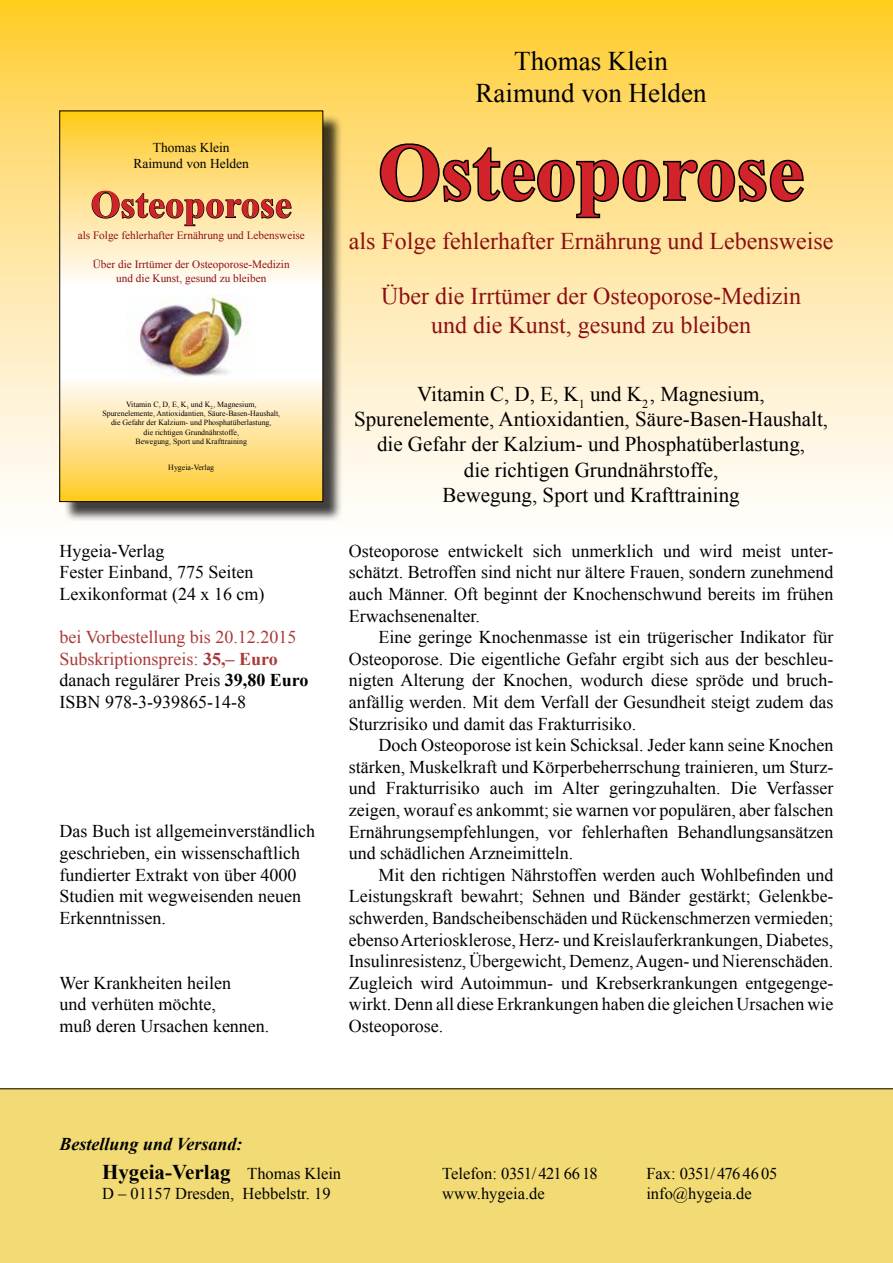
<style>
.page{position:relative;width:893px;height:1263px;background:#fff}
.page>*{position:absolute;margin:0;border:0;box-sizing:border-box;transform-origin:0 0}
.t1{font:700 81px "Times New Roman";color:#d2232a}
.t2{font:700 38.25px "Times New Roman";color:#d2232a}
.t3{font:27px/32.4px "Times New Roman";color:#000;text-align:center}
.t4{font:24px/28.8px "Times New Roman";color:#8b0f12;text-align:center}
.t5{font:21px/25.2px "Times New Roman";color:#000;text-align:center}
.t6{font:700 21px "Times New Roman";color:#000}
.t7{font:18px/21.6px "Times New Roman";color:#000;text-align:justify}
.t8{font:18px/21.6px "Times New Roman";color:#ab3837}
.t9{font:italic 700 18px "Times New Roman";color:#000}
.t10{font:16.5px "Times New Roman";color:#000}
.t11{font:13.5px/16.2px "Times New Roman";color:#000;text-align:center}
.t12{font:11.25px/13.5px "Times New Roman";color:#8b0f12;text-align:center}
.t13{font:7.8px/9.4px "Times New Roman";color:#000;text-align:center}
.s1{font-weight:700}
.s2{color:#000}
.s3{font-weight:700;color:#000}
.s4{font-weight:400;font-size:16.5px}
</style>
<div class="page">
<div style="left:0;top:1089px;width:893px;height:174px;background:#f2db74"></div>
<svg style="left:0;top:0;width:893px;height:503px;background:#fee394"></svg>
<div style="left:63px;top:114px;width:280px;height:408px;background:#000;opacity:.75"></div>
<div style="left:60px;top:286px;width:263px;height:91px;background:#fff"></div>
<svg style="left:62px;top:113px;width:259px;height:173px;background:#ffe28d"></svg>
<svg style="left:62px;top:377px;width:259px;height:123px;background:#fee392"></svg>
<svg style="left:91px;top:191px;width:201px;height:36px;background:#d4be84"></svg>
<img style="left:139px;top:296px;width:109px;height:81px">
<svg style="left:378px;top:143px;width:428px;height:77px;background:#cab16b"></svg>
<p class="t11" style="left:134px;top:139px;width:117px">Thomas Klein<br>Raimund von Helden</p>
<h2 class="t2" style="left:91px;top:178px;width:203px">Osteoporose</h2>
<p class="t12" style="left:78px;top:228px;width:229px">als Folge fehlerhafter Ernährung und Lebensweise</p>
<p class="t12" style="left:93px;top:258px;width:198px">Über die Irrtümer der Osteoporose-Medizin und die Kunst, gesund zu bleiben</p>
<p class="t13" style="left:102px;top:399px;width:179px">Vitamin C, D, E, K<sub>1</sub> und K<sub>2</sub> , Magnesium, Spurenelemente, Antioxidantien, Säure-Basen-Haushalt, die Gefahr der Kalzium- und Phosphatüberlastung,<br>die richtigen Grundnährstoffe,<br>Bewegung, Sport und Krafttraining</p>
<p class="t13" style="left:168px;top:462px;width:47px">Hygeia-Verlag</p>
<p class="t7" style="left:60px;top:540px;width:206px;text-align:left">Hygeia-Verlag<br>Fester Einband, 775 Seiten<br>Lexikonformat (24 x 16 cm)</p>
<p class="t8" style="left:60px;top:626px;width:251px">bei Vorbestellung bis 20.12.2015<br>Subskriptionspreis: <span class="s1">35,– Euro </span><span class="s2">danach regulärer Preis</span> <span class="s3">39,80 Euro<br></span><span class="s2">ISBN 978-3-939865-14-8</span></p>
<p class="t7" style="left:60px;top:820px;width:257px;text-align:left">Das Buch ist allgemeinverständlich geschrieben, ein wissenschaftlich fundierter Extrakt von über 4000<br>Studien mit wegweisenden neuen<br>Erkenntnissen.</p>
<p class="t7" style="left:60px;top:971px;width:211px;text-align:left">Wer Krankheiten heilen<br>und verhüten möchte,<br>muß deren Ursachen kennen.</p>
<h3 class="t3" style="left:476px;top:44px;width:232px">Thomas Klein<br>Raimund von Helden</h3>
<h1 class="t1" style="left:378px;top:116px;width:427px">Osteoporose</h1>
<h3 class="t4" style="left:349px;top:227px;width:486px">als Folge fehlerhafter Ernährung und Lebensweise</h3>
<h3 class="t4" style="left:381px;top:281px;width:421px">Über die Irrtümer der Osteoporose-Medizin und die Kunst, gesund zu bleiben</h3>
<p class="t5" style="left:354px;top:381px;width:476px">Vitamin C, D, E, K<sub>1</sub> und K<sub>2</sub> , Magnesium, Spurenelemente, Antioxidantien, Säure-Basen-Haushalt, die Gefahr der Kalzium- und Phosphatüberlastung,<br>die richtigen Grundnährstoffe,<br>Bewegung, Sport und Krafttraining</p>
<p class="t7" style="left:349px;top:540px;width:486px">Osteoporose entwickelt sich unmerklich und wird meist unter&shy;schätzt. Betroffen sind nicht nur ältere Frauen, sondern zunehmend auch Männer. Oft beginnt der Knochenschwund bereits im frühen Erwachsenenalter.</p>
<p class="t7" style="left:349px;top:626px;width:486px;text-indent:30px">Eine geringe Knochenmasse ist ein trügerischer Indikator für Osteoporose. Die eigentliche Gefahr ergibt sich aus der beschleu&shy;nigten Alterung der Knochen, wodurch diese spröde und bruch&shy;anfällig werden. Mit dem Verfall der Gesundheit steigt zudem das Sturzrisiko und damit das Frakturrisiko.</p>
<p class="t7" style="left:349px;top:734px;width:486px;text-indent:30px">Doch Osteoporose ist kein Schicksal. Jeder kann seine Knochen stärken, Muskelkraft und Körperbeherrschung trainieren, um Sturz&shy;und Frakturrisiko auch im Alter geringzuhalten. Die Verfasser zeigen, worauf es ankommt; sie warnen vor populären, aber falschen Ernährungsempfehlungen, vor fehlerhaften Behandlungsansätzen und schädlichen Arzneimitteln.</p>
<p class="t7" style="left:349px;top:864px;width:486px;text-indent:30px">Mit den richtigen Nährstoffen werden auch Wohlbefinden und Leistungskraft bewahrt; Sehnen und Bänder gestärkt; Gelenkbe&shy;schwerden, Bandscheibenschäden und Rückenschmerzen vermieden; ebenso Arteriosklerose, Herz- und Kreislauferkrankungen, Diabetes, Insulinresistenz, Übergewicht, Demenz, Augen- und Nierenschäden.<br>Zugleich wird Autoimmun- und Krebserkrankungen entgegenge&shy;wirkt. Denn all diese Erkrankungen haben die gleichen Ursachen wie Osteoporose.</p>
<p class="t9" style="left:60px;top:1131px;width:185px">Bestellung und Versand:</p>
<p class="t6" style="left:102px;top:1158px;width:241px">Hygeia-Verlag <span class="s4">Thomas Klein</span></p>
<p class="t10" style="left:442px;top:1163px;width:157px">Telefon: 0351/421 6618</p>
<p class="t10" style="left:646px;top:1163px;width:133px">Fax: 0351/476 46 05</p>
<p class="t10" style="left:102px;top:1182px;width:230px">D – 01157 Dresden, Hebbelstr. 19</p>
<p class="t10" style="left:442px;top:1182px;width:104px">www.hygeia.de</p>
<p class="t10" style="left:646px;top:1182px;width:107px">info@hygeia.de</p>
</div>
